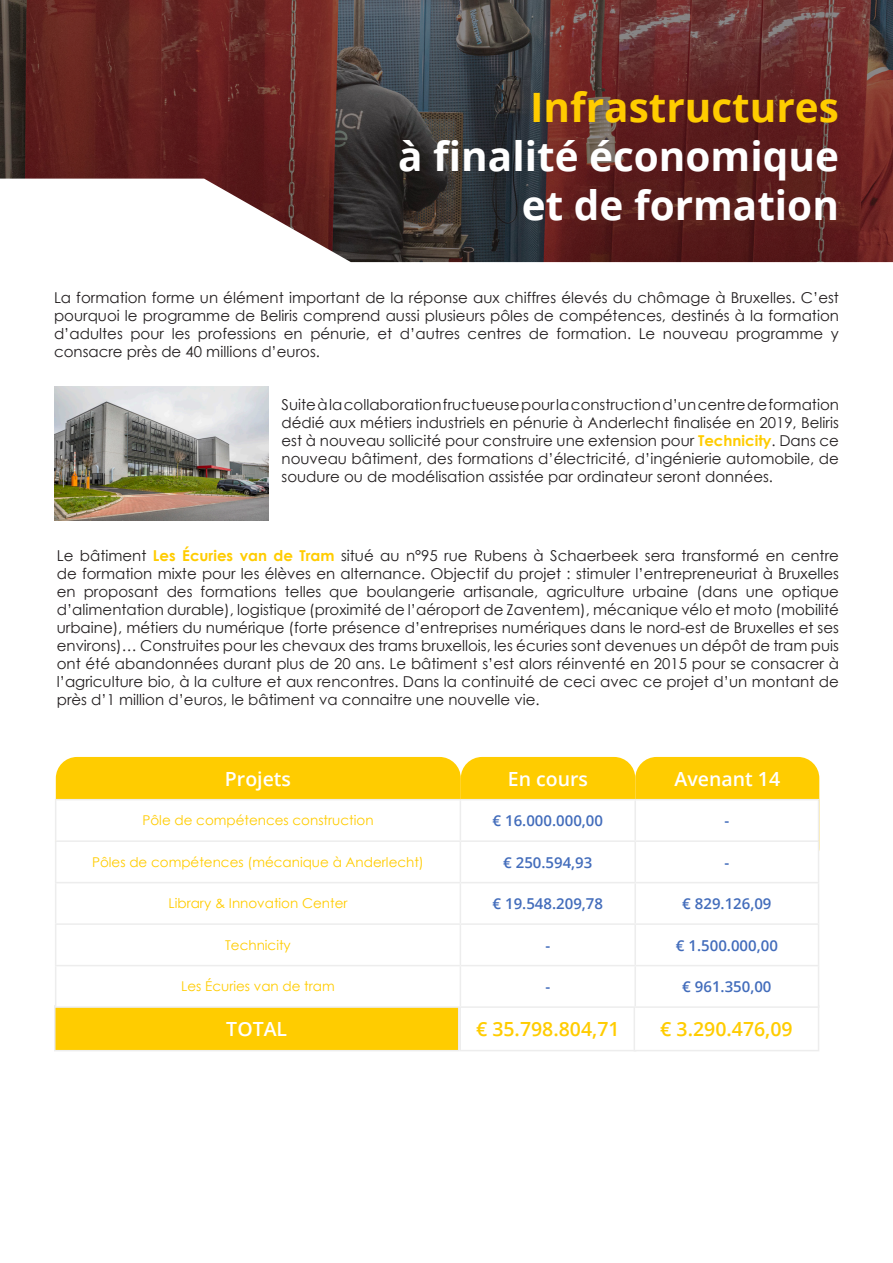
<style>
.page{position:relative;width:893px;height:1263px;background:#fff}
.page>*{position:absolute;margin:0;border:0;box-sizing:border-box;transform-origin:0 0}
.t1{font:700 40.5px "Open Sans";color:#fff}
.t2{font:700 40.5px "Open Sans";color:#fc0}
.Style_de_paragraphe{font:600 19.5px "Open Sans";color:#fff}
.Style_de_paragraphe-2{font:600 19.5px "Open Sans";color:#fc0}
.texte{font:15px/18px "Century Gothic";color:#231f20;text-align:justify}
.tableau_bleu{font:600 15px "Open Sans";color:#426cbb}
.tableau_jaune{font:13.5px "Century Gothic";color:#fc0}
.s1{font-weight:700;color:#fc0}
</style>
<div class="page">
<svg style="left:0;top:0;width:893px;height:179px;background:#5b2e2d"></svg>
<svg style="left:205px;top:179px;width:688px;height:84px;background:#603c3c"></svg>
<div style="left:56px;top:757px;width:405px;height:112px;background:#fc0;border-radius:21px"></div>
<div style="left:461px;top:757px;width:174px;height:112px;background:#fc0;border-radius:21px"></div>
<div style="left:635px;top:757px;width:184px;height:112px;background:#fc0;border-radius:21px"></div>
<div style="left:55px;top:1006px;width:404px;height:45px;background:#fc0"></div>
<div style="left:54px;top:1005px;width:405px;height:46px;border:2px solid #ededed"></div>
<div style="left:459px;top:1005px;width:177px;height:46px;border:2px solid #ededed"></div>
<div style="left:634px;top:1005px;width:185px;height:46px;border:2px solid #ededed"></div>
<svg style="left:56px;top:800px;width:762px;height:206px"></svg>
<hr style="left:55px;top:799px;width:405px;height:1px;background:#ededed">
<hr style="left:55px;top:800px;width:1px;height:40px;background:#ededed">
<hr style="left:460px;top:799px;width:175px;height:1px;background:#ededed">
<hr style="left:460px;top:800px;width:1px;height:40px;background:#ededed">
<hr style="left:635px;top:799px;width:184px;height:1px;background:#ededed">
<hr style="left:634px;top:800px;width:2px;height:40px;background:#ededed">
<hr style="left:818px;top:800px;width:1px;height:40px;background:#ededed">
<hr style="left:55px;top:840px;width:405px;height:2px;background:#ededed">
<hr style="left:55px;top:842px;width:1px;height:40px;background:#ededed">
<hr style="left:460px;top:840px;width:175px;height:2px;background:#ededed">
<hr style="left:460px;top:842px;width:1px;height:40px;background:#ededed">
<hr style="left:635px;top:840px;width:184px;height:2px;background:#ededed">
<hr style="left:634px;top:842px;width:2px;height:40px;background:#ededed">
<hr style="left:818px;top:842px;width:1px;height:40px;background:#ededed">
<hr style="left:55px;top:882px;width:405px;height:1px;background:#ededed">
<hr style="left:55px;top:883px;width:1px;height:40px;background:#ededed">
<hr style="left:460px;top:882px;width:175px;height:1px;background:#ededed">
<hr style="left:460px;top:883px;width:1px;height:40px;background:#ededed">
<hr style="left:635px;top:882px;width:184px;height:1px;background:#ededed">
<hr style="left:634px;top:883px;width:2px;height:40px;background:#ededed">
<hr style="left:818px;top:883px;width:1px;height:40px;background:#ededed">
<hr style="left:55px;top:923px;width:405px;height:2px;background:#ededed">
<hr style="left:55px;top:925px;width:1px;height:40px;background:#ededed">
<hr style="left:460px;top:923px;width:175px;height:2px;background:#ededed">
<hr style="left:460px;top:925px;width:1px;height:40px;background:#ededed">
<hr style="left:635px;top:923px;width:184px;height:2px;background:#ededed">
<hr style="left:634px;top:925px;width:2px;height:40px;background:#ededed">
<hr style="left:818px;top:925px;width:1px;height:40px;background:#ededed">
<hr style="left:55px;top:965px;width:405px;height:1px;background:#ededed">
<hr style="left:55px;top:966px;width:1px;height:40px;background:#ededed">
<hr style="left:460px;top:965px;width:175px;height:1px;background:#ededed">
<hr style="left:460px;top:966px;width:1px;height:40px;background:#ededed">
<hr style="left:635px;top:965px;width:184px;height:1px;background:#ededed">
<hr style="left:634px;top:966px;width:2px;height:40px;background:#ededed">
<hr style="left:818px;top:966px;width:1px;height:40px;background:#ededed">
<hr style="left:55px;top:1006px;width:405px;height:2px;background:#ededed">
<hr style="left:460px;top:1006px;width:175px;height:2px;background:#ededed">
<hr style="left:635px;top:1006px;width:184px;height:2px;background:#ededed">
<img style="left:55px;top:387px;width:214px;height:133px">
<p class="t2" style="left:530px;top:79px;width:310px">Infrastructures</p>
<p class="t1" style="left:398px;top:128px;width:442px">à finalité économique</p>
<p class="t1" style="left:522px;top:176px;width:319px">et de formation</p>
<p class="texte" style="left:54px;top:288px;width:786px">La formation forme un élément important de la réponse aux chiffres élevés du chômage à Bruxelles. C’est pourquoi le programme de Beliris comprend aussi plusieurs pôles de compétences, destinés à la formation d’adultes pour les professions en pénurie, et d’autres centres de formation. Le nouveau programme y consacre près de 40 millions d’euros.</p>
<p class="texte" style="left:282px;top:395px;width:559px">Suite à la collaboration fructueuse pour la construction d’un centre de formation dédié aux métiers industriels en pénurie à Anderlecht finalisée en 2019, Beliris est à nouveau sollicité pour construire une extension pour <span class="s1">Technicity</span>. Dans ce nouveau bâtiment, des formations d’électricité, d’ingénierie automobile, de soudure ou de modélisation assistée par ordinateur seront données.</p>
<p class="texte" style="left:57px;top:546px;width:784px">Le bâtiment <span class="s1">Les Écuries van de Tram</span> situé au n°95 rue Rubens à Schaerbeek sera transformé en centre de formation mixte pour les élèves en alternance. Objectif du projet : stimuler l’entrepreneuriat à Bruxelles en proposant des formations telles que boulangerie artisanale, agriculture urbaine (dans une optique d’alimentation durable), logistique (proximité de l’aéroport de Zaventem), mécanique vélo et moto (mobilité urbaine), métiers du numérique (forte présence d’entreprises numériques dans le nord-est de Bruxelles et ses environs)… Construites pour les chevaux des trams bruxellois, les écuries sont devenues un dépôt de tram puis ont été abandonnées durant plus de 20 ans. Le bâtiment s’est alors réinventé en 2015 pour se consacrer à l’agriculture bio, à la culture et aux rencontres. Dans la continuité de ceci avec ce projet d’un montant de près d’1 million d’euros, le bâtiment va connaitre une nouvelle vie.</p>
<p class="Style_de_paragraphe" style="left:225px;top:765px;width:68px">Projets</p>
<p class="Style_de_paragraphe" style="left:508px;top:765px;width:82px">En cours</p>
<p class="Style_de_paragraphe" style="left:674px;top:765px;width:107px">Avenant 14</p>
<p class="tableau_jaune" style="left:142px;top:811px;width:233px">Pôle de compétences construction</p>
<p class="tableau_bleu" style="left:493px;top:810px;width:112px">€ 16.000.000,00</p>
<p class="tableau_bleu" style="left:724px;top:810px;width:6px">-</p>
<p class="tableau_jaune" style="left:92px;top:853px;width:333px">Pôles de compétences (mécanique à Anderlecht)</p>
<p class="tableau_bleu" style="left:503px;top:852px;width:91px">€ 250.594,93</p>
<p class="tableau_bleu" style="left:724px;top:852px;width:6px">-</p>
<p class="tableau_jaune" style="left:169px;top:894px;width:180px">Library &amp; Innovation Center</p>
<p class="tableau_bleu" style="left:493px;top:893px;width:112px">€ 19.548.209,78</p>
<p class="tableau_bleu" style="left:682px;top:893px;width:91px">€ 829.126,09</p>
<p class="tableau_jaune" style="left:225px;top:935px;width:67px">Technicity</p>
<p class="tableau_bleu" style="left:545px;top:935px;width:6px">-</p>
<p class="tableau_bleu" style="left:676px;top:935px;width:103px">€ 1.500.000,00</p>
<p class="tableau_jaune" style="left:181px;top:977px;width:155px">Les Écuries van de tram</p>
<p class="tableau_bleu" style="left:545px;top:976px;width:6px">-</p>
<p class="tableau_bleu" style="left:682px;top:976px;width:91px">€ 961.350,00</p>
<p class="Style_de_paragraphe" style="left:226px;top:1015px;width:62px">TOTAL</p>
<p class="Style_de_paragraphe-2" style="left:476px;top:1015px;width:145px">€ 35.798.804,71</p>
<p class="Style_de_paragraphe-2" style="left:660px;top:1015px;width:134px">€ 3.290.476,09</p>
</div>
